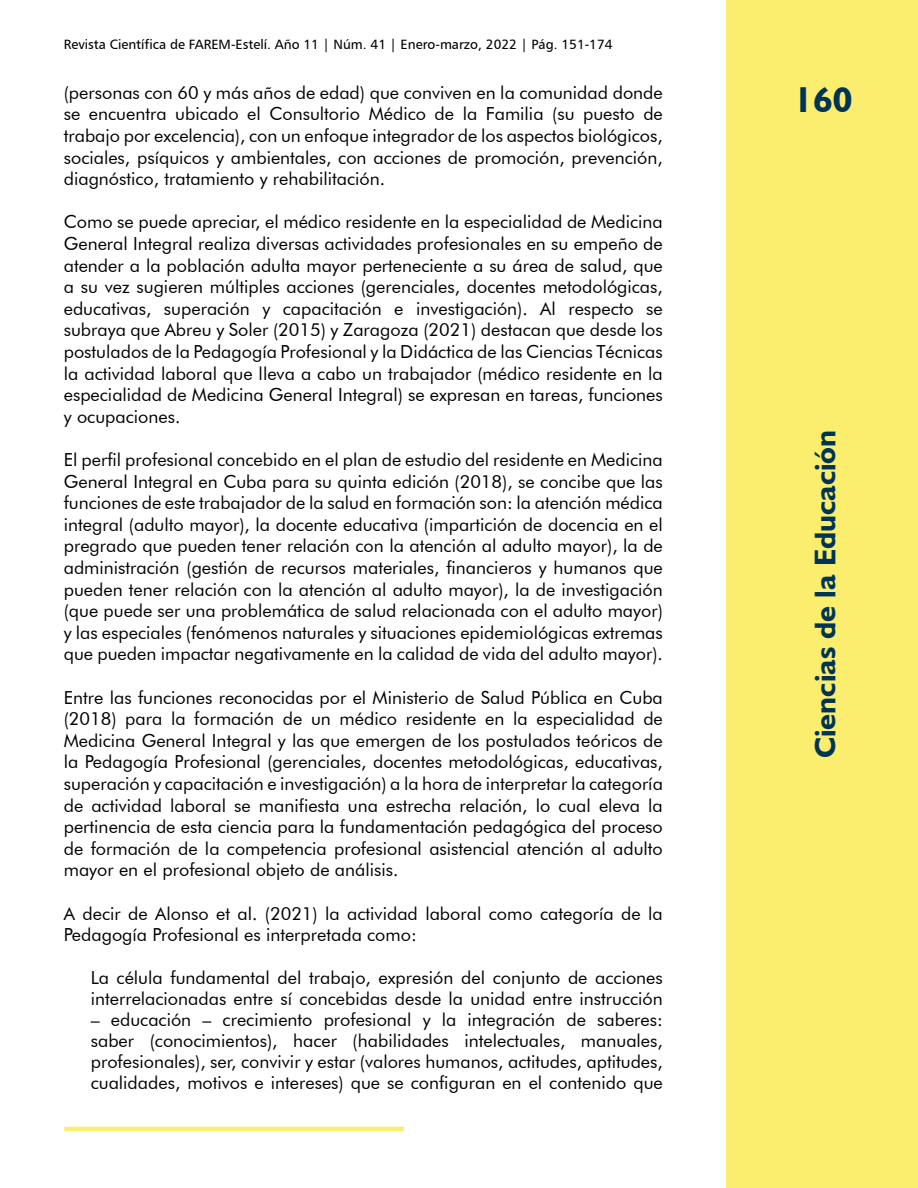
<style>
.page{position:relative;width:918px;height:1188px;background:#fff}
.page>*{position:absolute;margin:0;border:0;box-sizing:border-box;transform-origin:0 0}
.t1{font:700 36px "Humanist 521 BT";color:#003457}
.t2{font:700 30px "Humanist 521 BT";color:#003457}
.t3{font:18px/21.6px "Futura BT";color:#000;text-align:justify}
.t4{font:13.5px "Humanist 777 BT Roman B";color:#000}
</style>
<div class="page">
<div style="left:727px;top:0;width:191px;height:1188px;background:#fbee6e"></div>
<hr style="left:64px;top:1127px;width:340px;height:4px;background:#fbee6e">
<p class="t4" style="left:64px;top:36px;width:550px">Revista Científica de FAREM-Estelí. Año 11 | Núm. 41 | Enero-marzo, 2022 | Pág. 151-174</p>
<p class="t3" style="left:64px;top:81px;width:601px">(personas con 60 y más años de edad) que conviven en la comunidad donde se encuentra ubicado el Consultorio Médico de la Familia (su puesto de trabajo por excelencia), con un enfoque integrador de los aspectos biológicos, sociales, psíquicos y ambientales, con acciones de promoción, prevención, diagnóstico, tratamiento y rehabilitación.</p>
<p class="t3" style="left:64px;top:211px;width:601px">Como se puede apreciar, el médico residente en la especialidad de Medicina General Integral realiza diversas actividades profesionales en su empeño de atender a la población adulta mayor perteneciente a su área de salud, que a su vez sugieren múltiples acciones (gerenciales, docentes metodológicas, educativas, superación y capacitación e investigación). Al respecto se subraya que Abreu y Soler (2015) y Zaragoza (2021) destacan que desde los postulados de la Pedagogía Profesional y la Didáctica de las Ciencias Técnicas la actividad laboral que lleva a cabo un trabajador (médico residente en la especialidad de Medicina General Integral) se expresan en tareas, funciones y ocupaciones.</p>
<p class="t3" style="left:64px;top:449px;width:601px">El perfil profesional concebido en el plan de estudio del residente en Medicina General Integral en Cuba para su quinta edición (2018), se concibe que las funciones de este trabajador de la salud en formación son: la atención médica integral (adulto mayor), la docente educativa (impartición de docencia en el pregrado que pueden tener relación con la atención al adulto mayor), la de administración (gestión de recursos materiales, financieros y humanos que pueden tener relación con la atención al adulto mayor), la de investigación (que puede ser una problemática de salud relacionada con el adulto mayor) y las especiales (fenómenos naturales y situaciones epidemiológicas extremas que pueden impactar negativamente en la calidad de vida del adulto mayor).</p>
<p class="t3" style="left:64px;top:686px;width:601px">Entre las funciones reconocidas por el Ministerio de Salud Pública en Cuba (2018) para la formación de un médico residente en la especialidad de Medicina General Integral y las que emergen de los postulados teóricos de la Pedagogía Profesional (gerenciales, docentes metodológicas, educativas, superación y capacitación e investigación) a la hora de interpretar la categoría de actividad laboral se manifiesta una estrecha relación, lo cual eleva la pertinencia de esta ciencia para la fundamentación pedagógica del proceso de formación de la competencia profesional asistencial atención al adulto mayor en el profesional objeto de análisis.</p>
<p class="t3" style="left:64px;top:902px;width:601px">A decir de Alonso et al. (2021) la actividad laboral como categoría de la<br>Pedagogía Profesional es interpretada como:</p>
<p class="t3" style="left:91px;top:967px;width:574px;line-height:21px">La célula fundamental del trabajo, expresión del conjunto de acciones interrelacionadas entre sí concebidas desde la unidad entre instrucción</p>
<p class="t3" style="left:91px;top:1009px;width:574px;line-height:21px">– educación – crecimiento profesional y la integración de saberes: saber (conocimientos), hacer (habilidades intelectuales, manuales, profesionales), ser, convivir y estar (valores humanos, actitudes, aptitudes, cualidades, motivos e intereses) que se configuran en el contenido que</p>
<h1 class="t1" style="left:794px;top:78px;width:60px">160</h1>
<h2 class="t2" style="left:807px;top:758px;width:330px;rotate:-90deg">Ciencias de la Educación</h2>
</div>
